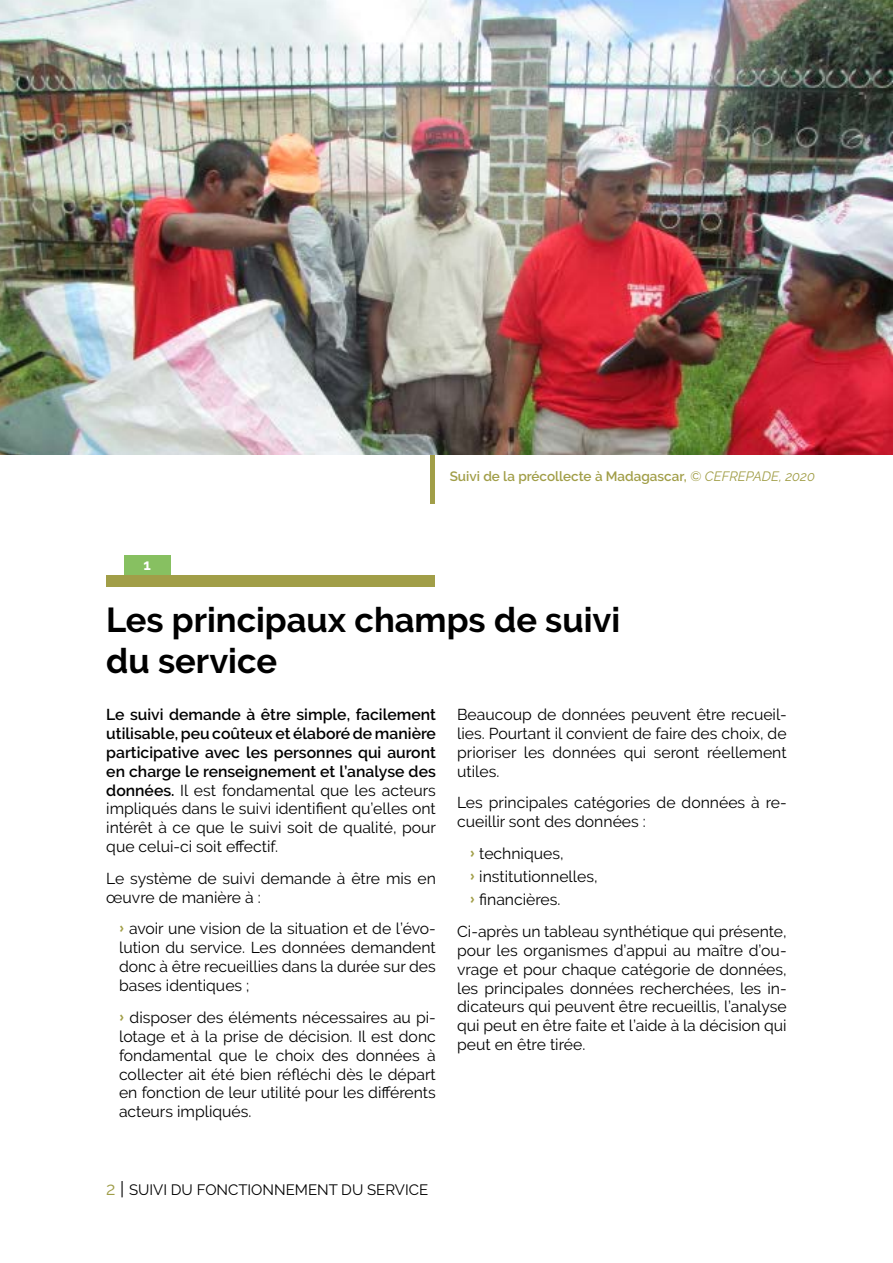
<style>
.page{position:relative;width:893px;height:1263px;background:#fff}
.page>*{position:absolute;margin:0;border:0;box-sizing:border-box;transform-origin:0 0}
.t1{font:700 34.5px/41.4px "Raleway";color:#000}
.t2{font:15.75px/18.9px "Raleway";color:#000;text-align:justify}
.t3{font:600 15.75px/18.9px "Raleway";color:#000;text-align:justify}
.t4{font:15px "Raleway";color:#000}
.t5{font:700 15px "Raleway";color:#fff}
.t6{font:600 13.5px "Raleway";color:#a19e48}
.s1{font-weight:400;font-style:italic}
.s2{font-weight:400}
.s3{font-family:"Stencil";color:#a19e48}
.s4{font-size:18px;color:#9f9d48}
.s5{font-size:18px}
</style>
<div class="page">
<hr style="left:430px;top:433px;width:4px;height:71px;background:#a19e48">
<div style="left:106px;top:575px;width:328px;height:11px;background:#a19e48"></div>
<div style="left:124px;top:555px;width:46px;height:20px;background:#87c061"></div>
<img style="left:0;top:0;width:893px;height:455px">
<p class="t5" style="left:143px;top:557px;width:9px">1</p>
<p class="t6" style="left:450px;top:469px;width:367px">Suivi de la précollecte à Madagascar, <span class="s1">© CEFREPADE, 2020</span></p>
<h1 class="t1" style="left:106px;top:599px;width:515px">Les principaux champs de suivi du service</h1>
<p class="t3" style="left:106px;top:705px;width:331px">Le suivi demande à être simple, facilement utilisable, peu coûteux et élaboré de manière participative avec les personnes qui auront en charge le renseignement et l’analyse des données. <span class="s2">Il est fondamental que les acteurs impliqués dans le suivi identifient qu’elles ont intérêt à ce que le suivi soit de qualité, pour que celui-ci soit effectif.</span></p>
<p class="t2" style="left:106px;top:869px;width:331px">Le système de suivi demande à être mis en œuvre de manière à :</p>
<p class="t2" style="left:119px;top:919px;width:318px"><span class="s3">›</span> avoir une vision de la situation et de l’évo&shy;lution du service. Les données demandent donc à être recueillies dans la durée sur des bases identiques ;</p>
<p class="t2" style="left:119px;top:1008px;width:318px"><span class="s3">›</span> disposer des éléments nécessaires au pi&shy;lotage et à la prise de décision. Il est donc fondamental que le choix des données à collecter ait été bien réfléchi dès le départ en fonction de leur utilité pour les différents acteurs impliqués.</p>
<p class="t2" style="left:457px;top:705px;width:331px">Beaucoup de données peuvent être recueil&shy;lies. Pourtant il convient de faire des choix, de prioriser les données qui seront réellement utiles.</p>
<p class="t2" style="left:457px;top:793px;width:331px">Les principales catégories de données à re&shy;cueillir sont des données :</p>
<p class="t2" style="left:470px;top:842px;width:129px;line-height:23.1px;text-align:left"><span class="s3">›</span> techniques,<br><span class="s3">›</span> institutionnelles, <span class="s3">›</span> financières.</p>
<p class="t2" style="left:457px;top:922px;width:331px">Ci-après un tableau synthétique qui présente, pour les organismes d’appui au maître d’ou&shy;vrage et pour chaque catégorie de données, les principales données recherchées, les in&shy;dicateurs qui peuvent être recueillis, l’analyse qui peut en être faite et l’aide à la décision qui peut en être tirée.</p>
<p class="t4" style="left:106px;top:1181px;width:323px"><span class="s4">2</span> <span class="s5">|</span> SUIVI DU FONCTIONNEMENT DU SERVICE</p>
</div>
